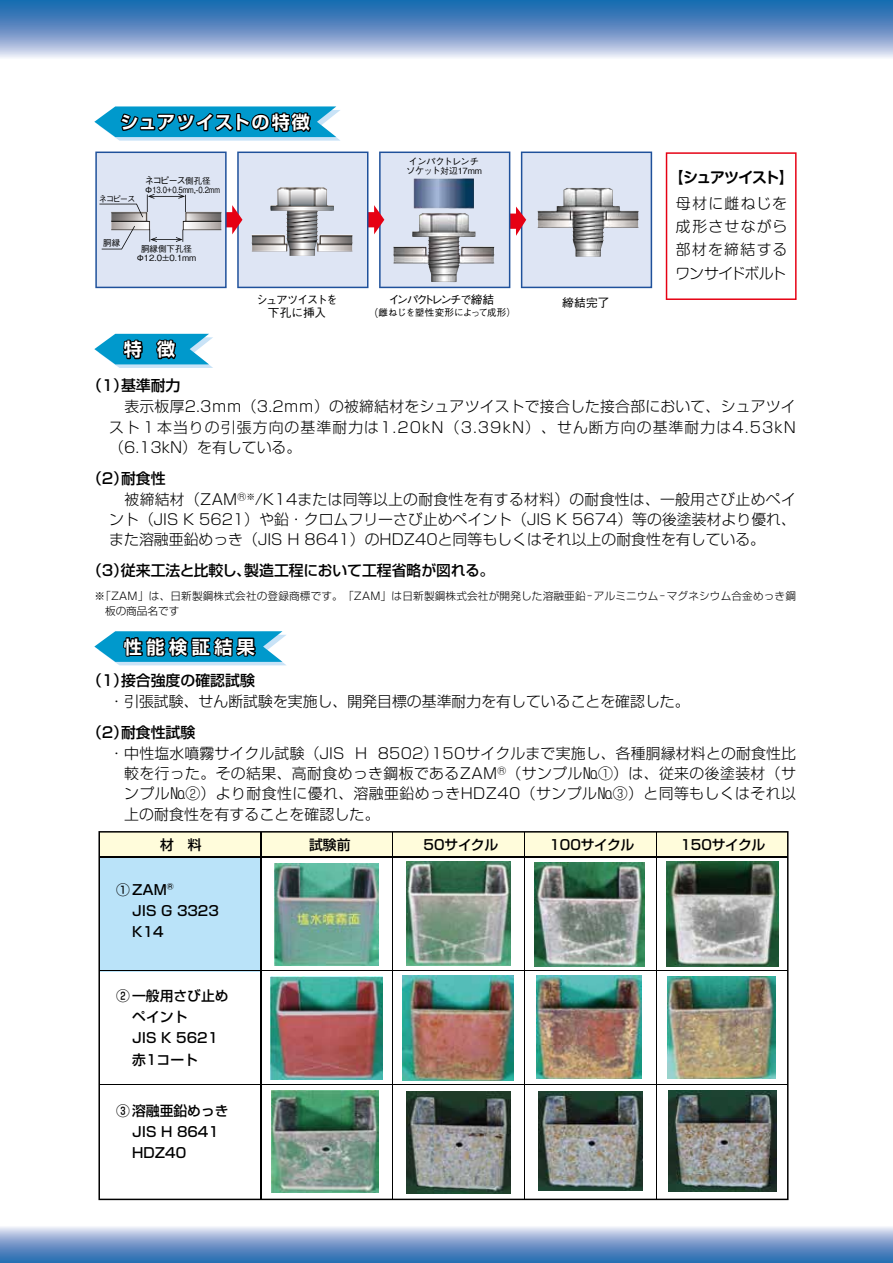
<style>
.page{position:relative;width:893px;height:1263px;background:#fff}
.page>*{position:absolute;margin:0;border:0;box-sizing:border-box;transform-origin:0 0}
.t1{font:18px "Shin Go Pro De Bold 90 msp RKSJ H";letter-spacing:.07em;color:#fff}
.t2{font:18px "Shin Go Pro De Bold 90 msp RKSJ H";letter-spacing:.105em;color:#fff}
.t3{font:14.85px/20.2px "Shin Go Pro Light 90 msp RKSJ H";color:#000;text-align:justify}
.t4{font:14.85px "Shin Go Pro Medium 90 msp RKSJ H";color:#000}
.t5{font:14.85px/23.4px "Shin M Go Pro Light 90 msp RKSJ H";letter-spacing:.075em;color:#000;text-align:justify}
.t6{font:14.85px "Shin M Go Pro De Bold 90 msp RKSJ H";letter-spacing:-.085em;color:#000}
.t7{font:13.8px/21.3px "Shin Go Pro Medium 90 msp RKSJ H";color:#000}
.t8{font:11.7px "Gothic BBB Pro Medium 90 msp RKSJ H";letter-spacing:-.125em;color:#000}
.t9{font:11.7px "Gothic BBB Pro Medium 90 msp RKSJ H";letter-spacing:-.18em;color:#000}
.t10{font:10.65px/14.9px "Shin Go Pro Light 90 msp RKSJ H";letter-spacing:.015em;color:#000}
.t11{font:9.6px "Gothic BBB Pro Medium 90 msp RKSJ H";letter-spacing:-.055em;color:#000}
.t12{font:9.6px "Gothic BBB Pro Medium 90 msp RKSJ H";letter-spacing:-.08em;color:#000}
.t13{font:8.55px "Gothic BBB Pro Medium 90 msp RKSJ H";letter-spacing:-.05em;color:#000}
.t14{font:8.55px/9.6px "Gothic BBB Pro Medium 90 msp RKSJ H";color:#000;text-align:center}
.s1{font-size:8.55px}
.s2{font-size:9.6px}
.s3{font-size:10.65px}
</style>
<div class="page">
<svg style="left:98px;top:831px;width:690px;height:369px"></svg>
<svg style="left:94px;top:334px;width:119px;height:34px"></svg>
<svg style="left:94px;top:631px;width:192px;height:34px;background:#307d98"></svg>
<hr style="left:656px;top:832px;width:1px;height:367px;background:#000">
<hr style="left:524px;top:832px;width:1px;height:367px;background:#000">
<hr style="left:392px;top:832px;width:1px;height:367px;background:#000">
<hr style="left:260px;top:832px;width:2px;height:367px;background:#000">
<hr style="left:99px;top:856px;width:689px;height:2px;background:#000">
<hr style="left:99px;top:970px;width:689px;height:1px;background:#000">
<hr style="left:99px;top:1084px;width:689px;height:1px;background:#000">
<img style="left:274px;top:863px;width:105px;height:102px">
<img style="left:271px;top:976px;width:112px;height:103px">
<img style="left:272px;top:1091px;width:106px;height:102px">
<img style="left:407px;top:862px;width:104px;height:104px">
<img style="left:402px;top:976px;width:111px;height:104px">
<img style="left:535px;top:862px;width:109px;height:104px">
<img style="left:536px;top:976px;width:105px;height:103px">
<img style="left:666px;top:862px;width:112px;height:104px">
<img style="left:668px;top:976px;width:108px;height:103px">
<svg style="left:0;top:0;width:893px;height:58px;background:#7099c9"></svg>
<svg style="left:0;top:1227px;width:893px;height:36px;background:#7a9dcc"></svg>
<svg style="left:94px;top:106px;width:246px;height:35px;background:#3087a5"></svg>
<svg style="left:666px;top:152px;width:131px;height:148px"></svg>
<img style="left:406px;top:1092px;width:105px;height:102px">
<img style="left:539px;top:1091px;width:104px;height:99px">
<img style="left:669px;top:1090px;width:108px;height:101px">
<svg style="left:95px;top:152px;width:557px;height:136px;background:#cbd0de"></svg>
<p class="t1" style="left:120px;top:107px;width:191px">シュアツイストの特徴</p>
<p class="t12" style="left:145px;top:173px;width:67px">ネコピース<span class="s1">側孔径</span></p>
<p class="t13" style="left:145px;top:183px;width:77px">Φ13.0+0.5ｍｍ,-0.2mm</p>
<p class="t13" style="left:99px;top:191px;width:38px">ネコピース</p>
<p class="t13" style="left:103px;top:236px;width:19px">胴縁</p>
<p class="t14" style="left:136px;top:243px;width:62px">胴縁側下孔径<br>Φ12.0±0.1ｍｍ</p>
<p class="t12" style="left:409px;top:154px;width:72px">インパクトレンチ</p>
<p class="t13" style="left:406px;top:164px;width:78px"><span class="s2">ソケット</span>対辺17ｍｍ</p>
<p class="t9" style="left:388px;top:290px;width:107px">インパクトレンチで締結</p>
<p class="t11" style="left:368px;top:305px;width:150px"><span class="s3">（</span>雌ねじを塑性変形によって成形）</p>
<p class="t8" style="left:256px;top:290px;width:83px">シュアツイストを</p>
<p class="t8" style="left:562px;top:293px;width:49px">締結完了</p>
<p class="t8" style="left:268px;top:304px;width:60px">下孔に挿入</p>
<p class="t6" style="left:669px;top:165px;width:126px">【シュアツイスト】</p>
<p class="t5" style="left:675px;top:189px;width:113px">母材に雌ねじを成形させながら部材を締結するワンサイドボルト</p>
<p class="t2" style="left:124px;top:335px;width:53px">特 徴</p>
<p class="t4" style="left:87px;top:373px;width:95px">（１）基準耐力</p>
<p class="t3" style="left:109px;top:395px;width:688px;text-indent:-15px">　　表示板厚2.3ｍｍ（3.2ｍｍ）の被締結材をシュアツイストで接合した接合部において、シュアツイスト１本当りの引張方向の基準耐力は1.20kN（3.39kN）、せん断方向の基準耐力は4.53kN（6.13kN）を有している。</p>
<p class="t4" style="left:87px;top:466px;width:80px">（２）耐食性</p>
<p class="t3" style="left:109px;top:487px;width:688px;text-indent:-15px">　　被締結材（ZAM<sup>Ⓡ※</sup>/K14または同等以上の耐食性を有する材料）の耐食性は、一般用さび止めペイント（JIS K 5621）や鉛・クロムフリーさび止めペイント（JIS K 5674）等の後塗装材より優れ、また溶融亜鉛めっき（JIS H 8641）のHDZ40と同等もしくはそれ以上の耐食性を有している。</p>
<p class="t4" style="left:87px;top:558px;width:409px">（３）従来工法と比較し、製造工程において工程省略が図れる。</p>
<p class="t10" style="left:105px;top:587px;width:692px;text-indent:-11px">※「ZAM」は、日新製鋼株式会社の登録商標です。「ZAM」は日新製鋼株式会社が開発した溶融亜鉛-アルミニウム-マグネシウム合金めっき鋼板の商品名です</p>
<p class="t2" style="left:124px;top:632px;width:133px">性能検証結果</p>
<p class="t4" style="left:87px;top:668px;width:169px">（１）接合強度の確認試験</p>
<p class="t3" style="left:109px;top:689px;width:582px">・引張試験、せん断試験を実施し、開発目標の基準耐力を有していることを確認した。</p>
<p class="t4" style="left:87px;top:720px;width:110px">（２）耐食性試験</p>
<p class="t3" style="left:124px;top:741px;width:673px;text-indent:-15px">・中性塩水噴霧サイクル試験（JIS H 8502）150サイクルまで実施し、各種胴縁材料との耐食性比較を行った。その結果、高耐食めっき鋼板であるZAM<sup>Ⓡ</sup>（サンプル№①）は、従来の後塗装材（サンプル№②）より耐食性に優れ、溶融亜鉛めっきHDZ40（サンプル№③）と同等もしくはそれ以上の耐食性を有することを確認した。</p>
<p class="t7" style="left:160px;top:832px;width:43px">材　料</p>
<p class="t7" style="left:309px;top:832px;width:43px">試験前</p>
<p class="t7" style="left:424px;top:832px;width:76px">50サイクル</p>
<p class="t7" style="left:549px;top:832px;width:87px">100サイクル</p>
<p class="t7" style="left:680px;top:832px;width:87px">150サイクル</p>
<p class="t7" style="left:132px;top:877px;width:88px;text-indent:-16px">①ZAM<sup>Ⓡ<br></sup>JIS G 3323<br>K14</p>
<p class="t7" style="left:132px;top:983px;width:98px;text-indent:-16px">②一般用さび止めペイント<br>JIS K 5621赤1コート</p>
<p class="t7" style="left:132px;top:1098px;width:98px;text-indent:-16px">③溶融亜鉛めっき<br>JIS H 8641<br>HDZ40</p>
</div>
